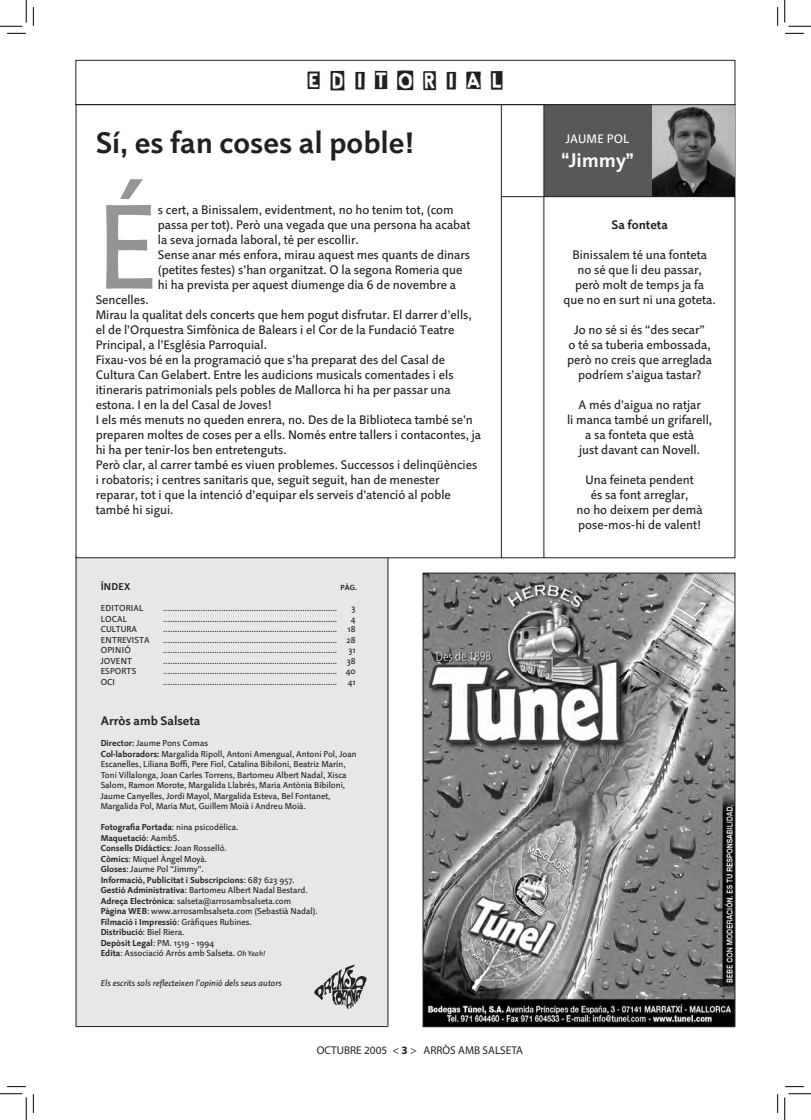
<style>
.page{position:relative;width:811px;height:1120px;background:#fff}
.page>*{position:absolute;margin:0;border:0;box-sizing:border-box;transform-origin:0 0}
.t1{font:122.12px "Linotype Projekt";color:#939598}
.t2{font:700 30px "Linotype Projekt";color:#231f20}
.t3{font:700 20px "Linotype Projekt";color:#fff}
.t4{font:17.5px "Linotype Schere";letter-spacing:.5em;color:#231f20}
.t5{font:12.5px/15px "Linotype Projekt";color:#231f20;text-align:center}
.t6{font:700 12.5px "Linotype Projekt";color:#231f20}
.t7{font:12.5px "Linotype Projekt";letter-spacing:.01em;color:#fff}
.t8{font:11.25px "Myriad";color:#231f20}
.t9{font:700 10px "Linotype Projekt";letter-spacing:.03em;color:#231f20}
.t10{font:8.75px/10.5px "Linotype Projekt";color:#231f20}
.t11{font:italic 8.75px "Linotype Projekt";color:#231f20}
.t12{font:8.75px "Linotype Projekt";letter-spacing:.02em;color:#231f20}
.t13{font:700 7.5px "Linotype Projekt";color:#231f20}
.s1{font-weight:700}
.s2{font-style:italic;font-size:7.5px}
</style>
<div class="page">
<img style="left:425px;top:574px;width:308px;height:450px">
<div style="left:423px;top:572px;width:312px;height:454px;border:1px solid #231f20"></div>
<div style="left:76px;top:557px;width:312px;height:469px;background:#e6e7e9"></div>
<hr style="left:388px;top:557px;width:1px;height:469px;background:#231f20">
<hr style="left:76px;top:556px;width:1px;height:470px;background:#231f20">
<hr style="left:76px;top:1025px;width:312px;height:1px;background:#231f20">
<img style="left:314px;top:964px;width:53px;height:45px">
<img style="left:651px;top:105px;width:84px;height:91px">
<div style="left:544px;top:105px;width:107px;height:91px;background:#57585a"></div>
<div style="left:76px;top:60px;width:659px;height:45px;border:1px solid #231f20"></div>
<hr style="left:501px;top:196px;width:234px;height:1px;background:#231f20">
<hr style="left:501px;top:104px;width:1px;height:453px;background:#231f20">
<hr style="left:544px;top:104px;width:1px;height:453px;background:#231f20">
<svg style="left:7px;top:33px;width:19px;height:1px"></svg>
<svg style="left:785px;top:33px;width:19px;height:1px"></svg>
<svg style="left:33px;top:7px;width:1px;height:19px"></svg>
<svg style="left:33px;top:1094px;width:1px;height:18px"></svg>
<svg style="left:777px;top:7px;width:1px;height:19px"></svg>
<svg style="left:777px;top:1094px;width:1px;height:18px"></svg>
<svg style="left:0;top:0;width:27px;height:27px"></svg>
<svg style="left:0;top:1093px;width:27px;height:26px"></svg>
<svg style="left:784px;top:0;width:27px;height:27px"></svg>
<svg style="left:784px;top:1093px;width:27px;height:26px"></svg>
<h3 class="t4" style="left:307px;top:73px;width:198px">EDITORIAL</h3>
<h2 class="t2" style="left:96px;top:125px;width:320px">Sí, es fan coses al poble!</h2>
<h1 class="t1" style="left:96px;top:177px;width:64px">É</h1>
<p class="t5" style="left:158px;top:202px;width:314px;text-align:left">s cert, a Binissalem, evidentment, no ho tenim tot, (com passa per tot). Peró una vegada que una persona ha acabat la seva jornada laboral, té per escollir.<br>Sense anar més enfora, mirau aquest mes quants de dinars (petites festes) s’han organitzat. O la segona Romeria que hi ha prevista per aquest diumenge dia 6 de novembre a</p>
<p class="t5" style="left:96px;top:292px;width:387px;text-align:left">Sencelles.<br>Mirau la qualitat dels concerts que hem pogut disfrutar. El darrer d’ells, el de l’Orquestra Simfónica de Balears i el Cor de la Fundaciò Teatre Principal, a l’Església Parroquial.<br>Fixau-vos bé en la programaciò que s’ha preparat des del Casal de Cultura Can Gelabert. Entre les audicions musicals comentades i els itineraris patrimonials pels pobles de Mallorca hi ha per passar una estona. I en la del Casal de Joves!<br>I els més menuts no queden enrera, no. Des de la Biblioteca també se’n preparen moltes de coses per a ells. Només entre tallers i contacontes, ja hi ha per tenir-los ben entretenguts.<br>Peró clar, al carrer també es viuen problemes. Successos i delinqüències i robatoris; i centres sanitaris que, seguit seguit, han de menester reparar, tot i que la intenciò d’equipar els serveis d’atenciò al poble també hi sigui.</p>
<p class="t9" style="left:101px;top:580px;width:31px">ÍNDEX</p>
<p class="t13" style="left:340px;top:583px;width:18px">PÀG.</p>
<p class="t12" style="left:101px;top:603px;width:45px">EDITORIAL</p>
<p class="t10" style="left:163px;top:603px;width:175px">...........................................................................</p>
<p class="t10" style="left:352px;top:603px;width:6px">3</p>
<p class="t10" style="left:101px;top:613px;width:28px">LOCAL</p>
<p class="t10" style="left:163px;top:613px;width:175px">...........................................................................</p>
<p class="t10" style="left:351px;top:613px;width:6px">4</p>
<p class="t10" style="left:101px;top:624px;width:38px">CULTURA</p>
<p class="t10" style="left:163px;top:624px;width:194px">........................................................................... 18</p>
<p class="t10" style="left:101px;top:634px;width:51px">ENTREVISTA</p>
<p class="t10" style="left:163px;top:634px;width:194px">........................................................................... 28</p>
<p class="t10" style="left:101px;top:645px;width:32px">OPINIÓ</p>
<p class="t10" style="left:163px;top:645px;width:175px">...........................................................................</p>
<p class="t10" style="left:348px;top:645px;width:9px">31</p>
<p class="t10" style="left:101px;top:655px;width:33px">JOVENT</p>
<p class="t10" style="left:163px;top:655px;width:194px">........................................................................... 38</p>
<p class="t10" style="left:101px;top:666px;width:37px">ESPORTS</p>
<p class="t10" style="left:163px;top:666px;width:194px">........................................................................... 40</p>
<p class="t10" style="left:101px;top:676px;width:16px">OCI</p>
<p class="t10" style="left:163px;top:676px;width:194px">........................................................................... 41</p>
<h3 class="t6" style="left:101px;top:713px;width:101px">Arròs amb Salseta</h3>
<p class="t10" style="left:101px;top:738px;width:257px"><span class="s1">Director:</span> Jaume Pons Comas<br><span class="s1">Col·laboradors:</span> Margalida Ripoll, Antoni Amengual, Antoni Pol, Joan Escanelles, Liliana Boffi, Pere Fiol, Catalina Bibiloni, Beatriz Marín, Toni Villalonga, Joan Carles Torrens, Bartomeu Albert Nadal, Xisca Salom, Ramon Morote, Margalida Llabrés, Maria Antónia Bibiloni, Jaume Canyelles, Jordi Mayol, Margalida Esteva, Bel Fontanet, Margalida Pol, Maria Mut, Guillem Moià i Andreu Moià.</p>
<p class="t10" style="left:101px;top:822px;width:219px"><span class="s1">Fotografia Portada</span>: nina psicodèlica.<br><span class="s1">Maquetació</span>: AambS.<br><span class="s1">Consells Didàctics</span>: Joan Rossellò.<br><span class="s1">Còmics</span>: Miquel Àngel Moyà.<br><span class="s1">Gloses</span>: Jaume Pol “Jimmy”.<br><span class="s1">Informació, Publicitat i Subscripcions</span>: 687 623 957.<br><span class="s1">Gestió Administrativa</span>: Bartomeu Albert Nadal Bestard.<br><span class="s1">Adreça Electrònica</span>: salseta@arrosambsalseta.com <span class="s1">Pàgina WEB</span>: www.arrosambsalseta.com (Sebastià Nadal).<br><span class="s1">Filmació i Impressió</span>: Gràfiques Rubines.<br><span class="s1">Distribució</span>: Biel Riera.<br><span class="s1">Depòsit Legal</span>: PM. 1519 - 1994<br><span class="s1">Edita</span>: Associaciò Arrós amb Salseta. <span class="s2">Oh Yeah!</span></p>
<p class="t11" style="left:101px;top:978px;width:183px">Els escrits sols reflecteixen l’opinió dels seus autors</p>
<p class="t8" style="left:317px;top:1044px;width:208px">OCTUBRE 2005 &lt; <span class="s1">3</span> &gt; ARRÒS AMB SALSETA</p>
<h3 class="t7" style="left:566px;top:132px;width:66px">JAUME POL</h3>
<h3 class="t3" style="left:561px;top:148px;width:74px">“Jimmy”</h3>
<h3 class="t6" style="left:611px;top:217px;width:58px">Sa fonteta</h3>
<h3 class="t5" style="left:563px;top:247px;width:154px">Binissalem té una fonteta<br>no sé que li deu passar,<br>peró molt de temps ja fa que no en surt ni una goteta.</h3>
<h3 class="t5" style="left:567px;top:322px;width:147px">Jo no sé si és “des secar”<br>o té sa tuberia embossada, peró no creis que arreglada podríem s’aigua tastar?</h3>
<h3 class="t5" style="left:567px;top:397px;width:147px">A més d’aigua no ratjar<br>li manca també un grifarell, a sa fonteta que està<br>just davant can Novell.</h3>
<h3 class="t5" style="left:576px;top:472px;width:127px">Una feineta pendent<br>és sa font arreglar,<br>no ho deixem per demà pose-mos-hi de valent!</h3>
</div>
